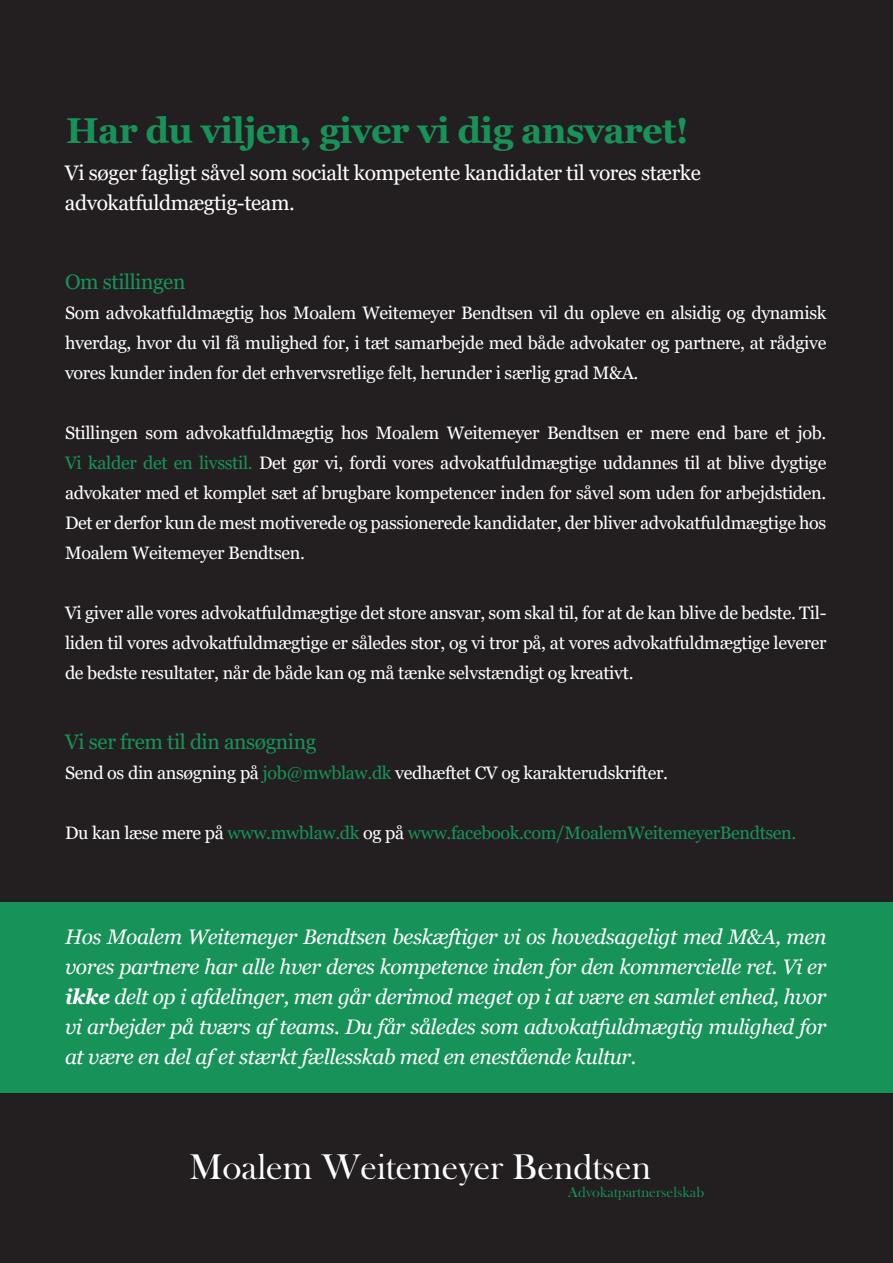
<style>
.page{position:relative;width:893px;height:1263px;background:#231f20}
.page>*{position:absolute;margin:0;border:0;box-sizing:border-box;transform-origin:0 0}
.t1{font:36.9px "Bask Old Face";color:#fff}
.t2{font:700 36px "Georgia";letter-spacing:-.02em;color:#179359}
.t3{font:italic 21px/30px "Georgia";letter-spacing:-.02em;color:#fff;text-align:justify}
.t4{font:21px "Georgia";letter-spacing:-.02em;color:#fff}
.t5{font:21px "Georgia";letter-spacing:-.02em;color:#179359}
.t6{font:18px/30px "Georgia";letter-spacing:-.02em;color:#fff;text-align:justify}
.t7{font:18px "Georgia";letter-spacing:-.02em;color:#179359}
.t8{font:15px "Bask Old Face";color:#169459}
.s1{color:#179359}
.s2{color:#fff}
.s3{font-weight:700}
</style>
<div class="page">
<div style="left:186px;top:1138px;width:521px;height:71px;background:#231f20"></div>
<div style="left:0;top:902px;width:893px;height:191px;background:#179359"></div>
<p class="t2" style="left:66px;top:107px;width:624px">Har du viljen, giver vi dig ansvaret!</p>
<p class="t4" style="left:65px;top:160px;width:637px">Vi søger fagligt såvel som socialt kompetente kandidater til vores stærke</p>
<p class="t4" style="left:65px;top:190px;width:231px">advokatfuldmægtig-team.</p>
<p class="t5" style="left:65px;top:269px;width:122px">Om stillingen</p>
<p class="t6" style="left:65px;top:298px;width:763px">Som advokatfuldmægtig hos Moalem Weitemeyer Bendtsen vil du opleve en alsidig og dynamisk hverdag, hvor du vil få mulighed for, i tæt samarbejde med både advokater og partnere, at rådgive vores kunder inden for det erhvervsretlige felt, herunder i særlig grad M&amp;A.</p>
<p class="t6" style="left:65px;top:418px;width:763px">Stillingen som advokatfuldmægtig hos Moalem Weitemeyer Bendtsen er mere end bare et job.</p>
<p class="t6" style="left:65px;top:448px;width:763px"><span class="s1">Vi kalder det en livsstil.</span> Det gør vi, fordi vores advokatfuldmægtige uddannes til at blive dygtige</p>
<p class="t6" style="left:65px;top:478px;width:763px">advokater med et komplet sæt af brugbare kompetencer inden for såvel som uden for arbejdstiden.</p>
<p class="t6" style="left:65px;top:508px;width:763px">Det er derfor kun de mest motiverede og passionerede kandidater, der bliver advokatfuldmægtige hos<br>Moalem Weitemeyer Bendtsen.</p>
<p class="t6" style="left:65px;top:598px;width:763px">Vi giver alle vores advokatfuldmægtige det store ansvar, som skal til, for at de kan blive de bedste. Til&shy;liden til vores advokatfuldmægtige er således stor, og vi tror på, at vores advokatfuldmægtige leverer de bedste resultater, når de både kan og må tænke selvstændigt og kreativt.</p>
<p class="t5" style="left:65px;top:729px;width:253px">Vi ser frem til din ansøgning</p>
<p class="t6" style="left:65px;top:758px;width:604px">Send os din ansøgning på <span class="s1">job@mwblaw.dk</span> vedhæftet CV og karakterudskrifter.</p>
<p class="t7" style="left:65px;top:822px;width:733px"><span class="s2">Du kan læse mere på</span> www.mwblaw.dk <span class="s2">og på</span> www.facebook.com/MoalemWeitemeyerBendtsen.</p>
<p class="t3" style="left:65px;top:922px;width:763px">Hos Moalem Weitemeyer Bendtsen beskæftiger vi os hovedsageligt med M&amp;A, men vores partnere har alle hver deres kompetence inden for den kommercielle ret. Vi er <span class="s3">ikke</span> delt op i afdelinger, men går derimod meget op i at være en samlet enhed, hvor vi arbejder på tværs af teams. Du får således som advokatfuldmægtig mulighed for at være en del af et stærkt fællesskab med en enestående kultur.</p>
<p class="t1" style="left:190px;top:1146px;width:463px">Moalem Weitemeyer Bendtsen</p>
<p class="t8" style="left:568px;top:1184px;width:138px">Advokatpartnerselskab</p>
</div>
